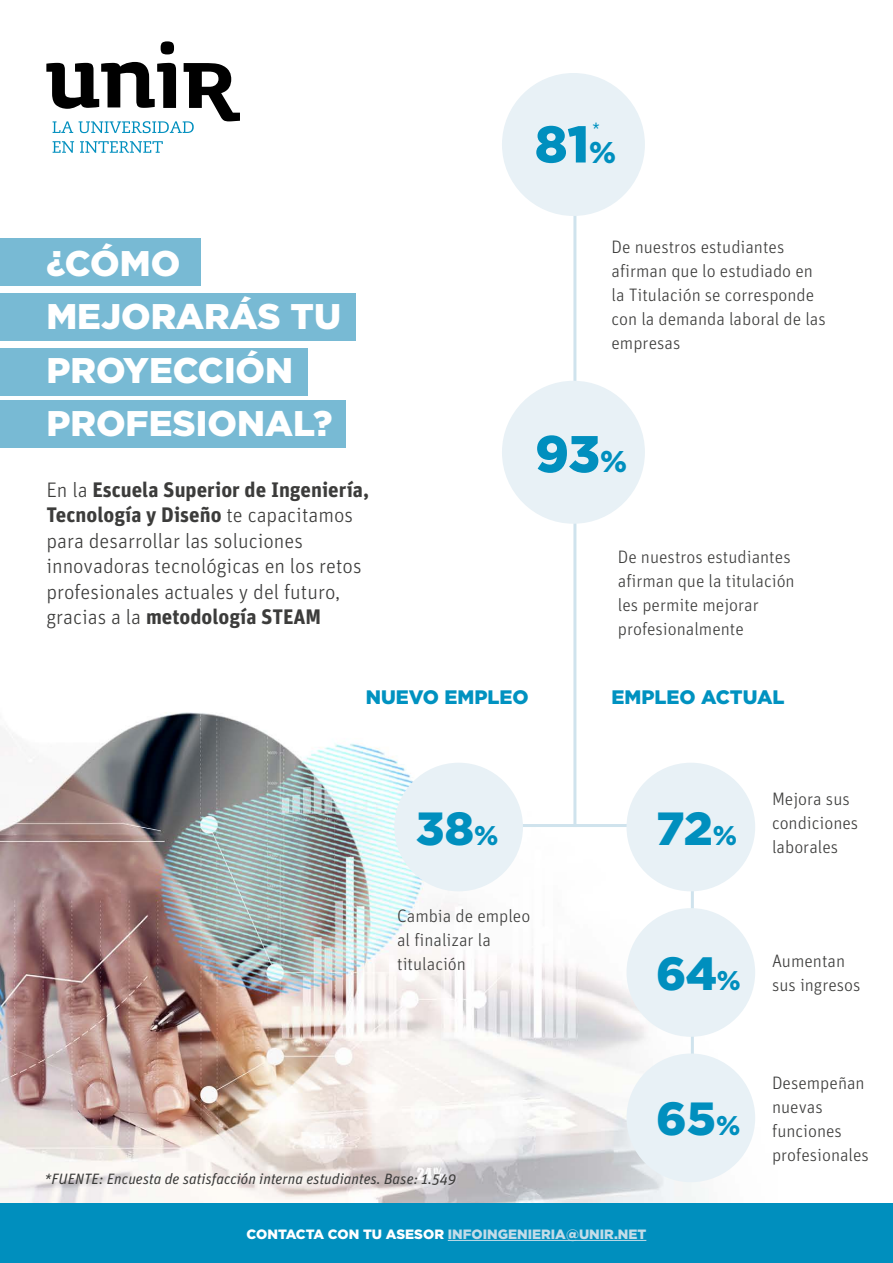
<style>
.page{position:relative;width:893px;height:1263px;background:#fff}
.page>*{position:absolute;margin:0;border:0;box-sizing:border-box;transform-origin:0 0}
.t1{font:900 51.6px "Gotham";color:#008fbe}
.t2{font:900 46.5px "Gotham";letter-spacing:-.005em;color:#008fbe}
.t3{font:900 35.7px/53.2px "Gotham";color:#fff}
.t4{font:300 21px/25.5px "Unit OT";color:#3c3c3b}
.t5{font:900 19.5px "Gotham";color:#0092c0}
.t6{font:300 18px/24px "Unit OT";color:#3c3c3b}
.t7{font:16.5px "Unit OT";color:#0092c0}
.t8{font:italic 15px "Unit OT";color:#3c3c3b}
.t9{font:900 13.5px "Gotham";color:#c3dce8}
.s1{font-weight:700}
.s2{font-size:30px}
.s3{font-size:27px}
.s4{color:#fff}
</style>
<div class="page">
<img style="left:0;top:45px;width:755px;height:1158px">
<hr style="left:495px;top:824px;width:143px;height:3px;background:#cfe3ed">
<hr style="left:573px;top:517px;width:3px;height:310px;background:#cfe3ed">
<hr style="left:573px;top:186px;width:3px;height:215px;background:#cfe3ed">
<hr style="left:691px;top:775px;width:3px;height:343px;background:#cfe3ed">
<svg style="left:161px;top:41px;width:13px;height:13px"></svg>
<svg style="left:46px;top:62px;width:194px;height:71px"></svg>
<svg style="left:53px;top:141px;width:21px;height:12px"></svg>
<svg style="left:80px;top:141px;width:83px;height:12px"></svg>
<div style="left:626px;top:763px;width:129px;height:128px;background:#e8f1f6;border-radius:50%"></div>
<div style="left:394px;top:763px;width:129px;height:128px;background:#e8f1f6;border-radius:50%"></div>
<div style="left:502px;top:73px;width:143px;height:143px;background:#e8f1f6;border-radius:50%"></div>
<div style="left:502px;top:381px;width:143px;height:143px;background:#e8f1f6;border-radius:50%"></div>
<div style="left:626px;top:908px;width:129px;height:129px;background:#e8f1f6;border-radius:50%"></div>
<div style="left:626px;top:1053px;width:129px;height:129px;background:#e8f1f6;border-radius:50%"></div>
<div style="left:0;top:1203px;width:893px;height:60px;background:#008fbe"></div>
<hr style="left:448px;top:1240px;width:198px;height:1px;background:#c3dce8">
<div style="left:0;top:238px;width:201px;height:48px;background:#78bad4"></div>
<div style="left:0;top:293px;width:356px;height:47px;background:#78bad4"></div>
<div style="left:0;top:348px;width:308px;height:47px;background:#78bad4"></div>
<div style="left:0;top:400px;width:346px;height:47px;background:#78bad4"></div>
<h3 class="t3" style="left:46px;top:236px;width:296px">¿CÓMO<br>MEJORARÁS TU<br>PROYECCIÓN<br>PROFESIONAL?</h3>
<p class="t4" style="left:46px;top:477px;width:324px">En la <span class="s1">Escuela Superior de Ingeniería, Tecnología y Diseño</span> te capacitamos para desarrollar las soluciones innovadoras tecnológicas en los retos profesionales actuales y del futuro, gracias a la <span class="s1">metodología STEAM</span></p>
<p class="t7" style="left:592px;top:118px;width:9px">*</p>
<h1 class="t1" style="left:535px;top:109px;width:83px">81<span class="s2">%</span></h1>
<p class="t6" style="left:611px;top:234px;width:216px">De nuestros estudiantes afirman que lo estudiado en la Titulación se corresponde con la demanda laboral de las empresas</p>
<h1 class="t1" style="left:535px;top:418px;width:94px">93<span class="s2">%</span></h1>
<p class="t6" style="left:618px;top:545px;width:178px">De nuestros estudiantes afirman que la titulación les permite mejorar profesionalmente</p>
<p class="t5" style="left:366px;top:684px;width:164px">NUEVO EMPLEO</p>
<p class="t5" style="left:611px;top:684px;width:175px">EMPLEO ACTUAL</p>
<h2 class="t2" style="left:416px;top:796px;width:84px">38<span class="s3">%</span></h2>
<p class="t6" style="left:397px;top:904px;width:135px">Cambia de empleo al finalizar la titulación</p>
<h2 class="t2" style="left:656px;top:796px;width:83px">72<span class="s3">%</span></h2>
<h2 class="t2" style="left:656px;top:941px;width:86px">64<span class="s3">%</span></h2>
<p class="t8" style="left:44px;top:1169px;width:413px">*FUENTE: Encuesta de satisfacción interna estudiantes. Base: 1.549</p>
<h2 class="t2" style="left:656px;top:1087px;width:86px">65<span class="s3">%</span></h2>
<p class="t9" style="left:247px;top:1224px;width:401px"><span class="s4">CONTACTA CON TU ASESOR</span> INFOINGENIERIA@UNIR.NET</p>
<p class="t6" style="left:772px;top:787px;width:88px">Mejora sus condiciones laborales</p>
<p class="t6" style="left:772px;top:949px;width:90px">Aumentan sus ingresos</p>
<p class="t6" style="left:772px;top:1071px;width:98px">Desempeñan nuevas funciones profesionales</p>
</div>
